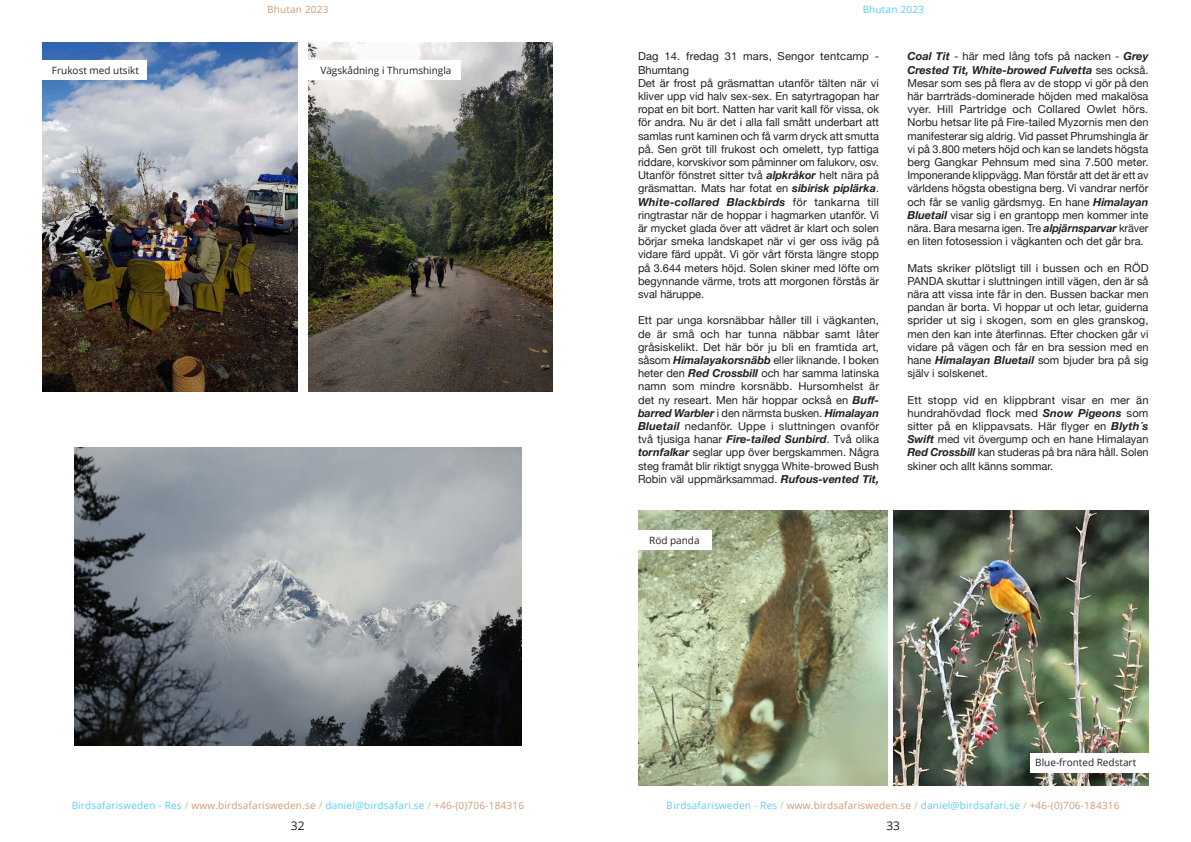
<style>
.page{position:relative;width:1191px;height:842px;background:#fff}
.page>*{position:absolute;margin:0;border:0;box-sizing:border-box;transform-origin:0 0}
.t1{font:12px "Open Sans";color:#231f20}
.t2{font:11px/13.2px "Helvetica Neue";color:#231f20;text-align:justify}
.t3{font:10px "Open Sans";letter-spacing:.02em;color:#00aeef}
.t4{font:10px "Open Sans";color:#231f20}
.t5{font:10px "Open Sans";letter-spacing:.02em;color:#b56230}
.s1{font-weight:700;font-style:italic}
.s2{color:#7cb941}
.s3{color:#b56230}
</style>
<div class="page">
<img style="left:74px;top:447px;width:447px;height:298px">
<img style="left:43px;top:43px;width:255px;height:348px">
<img style="left:309px;top:43px;width:244px;height:348px">
<div style="left:39px;top:60px;width:108px;height:20px;background:#fff"></div>
<div style="left:305px;top:60px;width:155px;height:20px;background:#fff"></div>
<img style="left:893px;top:510px;width:255px;height:275px">
<img style="left:638px;top:510px;width:249px;height:275px">
<div style="left:1030px;top:753px;width:120px;height:19px;background:#fff"></div>
<div style="left:631px;top:530px;width:80px;height:20px;background:#fff"></div>
<p class="t5" style="left:267px;top:2px;width:63px">Bhutan 2023</p>
<p class="t3" style="left:862px;top:3px;width:63px">Bhutan 2023</p>
<p class="t4" style="left:52px;top:63px;width:88px">Frukost med utsikt</p>
<p class="t4" style="left:320px;top:63px;width:133px">Vägskådning i Thrumshingla</p>
<p class="t2" style="left:638px;top:50px;width:242px">Dag 14. fredag 31 mars, Sengor tentcamp -<br>Bhumtang</p>
<p class="t2" style="left:638px;top:77px;width:242px">Det är frost på gräsmattan utanför tälten när vi kliver upp vid halv sex-sex. En satyrtragopan har ropat en bit bort. Natten har varit kall för vissa, ok för andra. Nu är det i alla fall smått underbart att samlas runt kaminen och få varm dryck att smutta på. Sen gröt till frukost och omelett, typ fattiga riddare, korvskivor som påminner om falukorv, osv.<br>Utanför fönstret sitter två <span class="s1">alpkråkor</span> helt nära på gräsmattan. Mats har fotat en <span class="s1">sibirisk piplärka</span>.<br><span class="s1">White-collared Blackbirds</span> för tankarna till ringtrastar när de hoppar i hagmarken utanför. Vi är mycket glada över att vädret är klart och solen börjar smeka landskapet när vi ger oss iväg på vidare färd uppåt. Vi gör vårt första längre stopp på 3.644 meters höjd. Solen skiner med löfte om begynnande värme, trots att morgonen förstås är sval häruppe.</p>
<p class="t2" style="left:638px;top:314px;width:243px">Ett par unga korsnäbbar håller till i vägkanten, de är små och har tunna näbbar samt låter gråsiskelikt. Det här bör ju bli en framtida art, såsom <span class="s1">Himalayakorsnäbb</span> eller liknande. I boken heter den <span class="s1">Red Crossbill</span> och har samma latinska namn som mindre korsnäbb. Hursomhelst är det ny researt. Men här hoppar också en <span class="s1">Buff&shy;barred Warbler</span> i den närmsta busken. <span class="s1">Himalayan Bluetail</span> nedanför. Uppe i sluttningen ovanför två tjusiga hanar <span class="s1">Fire-tailed Sunbird</span>. Två olika <span class="s1">tornfalkar</span> seglar upp över bergskammen. Några steg framåt blir riktigt snygga White-browed Bush Robin väl uppmärksammad. <span class="s1">Rufous-vented Tit,</span></p>
<p class="t4" style="left:649px;top:533px;width:52px">Röd panda</p>
<p class="t2" style="left:907px;top:50px;width:243px"><span class="s1">Coal Tit</span> - här med lång tofs på nacken - <span class="s1">Grey Crested Tit, White-browed Fulvetta</span> ses också.<br>Mesar som ses på flera av de stopp vi gör på den här barrträds-dominerade höjden med makalösa vyer. Hill Partridge och Collared Owlet hörs.<br>Norbu hetsar lite på Fire-tailed Myzornis men den manifesterar sig aldrig. Vid passet Phrumshingla är vi på 3.800 meters höjd och kan se landets högsta berg Gangkar Pehnsum med sina 7.500 meter.<br>Imponerande klippvägg. Man förstår att det är ett av världens högsta obestigna berg. Vi vandrar nerför och får se vanlig gärdsmyg. En hane <span class="s1">Himalayan Bluetail</span> visar sig i en grantopp men kommer inte nära. Bara mesarna igen. Tre <span class="s1">alpjärnsparvar</span> kräver en liten fotosession i vägkanten och det går bra.</p>
<p class="t2" style="left:907px;top:262px;width:243px">Mats skriker plötsligt till i bussen och en RÖD PANDA skuttar i sluttningen intill vägen, den är så nära att vissa inte får in den. Bussen backar men pandan är borta. Vi hoppar ut och letar, guiderna sprider ut sig i skogen, som en gles granskog, men den kan inte återfinnas. Efter chocken går vi vidare på vägen och får en bra session med en hane <span class="s1">Himalayan Bluetail</span> som bjuder bra på sig själv i solskenet.</p>
<p class="t2" style="left:907px;top:394px;width:243px">Ett stopp vid en klippbrant visar en mer än hundrahövdad flock med <span class="s1">Snow Pigeons</span> som sitter på en klippavsats. Här flyger en <span class="s1">Blyth´s Swift</span> med vit övergump och en hane Himalayan <span class="s1">Red Crossbill</span> kan studeras på bra nära håll. Solen skiner och allt känns sommar.</p>
<p class="t4" style="left:1035px;top:756px;width:102px">Blue-fronted Redstart</p>
<p class="t3" style="left:71px;top:798px;width:454px">Birdsafarisweden - Res <span class="s2">/</span> <span class="s3">www.birdsafarisweden.se</span> <span class="s2">/</span> daniel@birdsafari.se <span class="s2">/</span> <span class="s3">+46-(0)706-184316</span></p>
<p class="t3" style="left:667px;top:798px;width:454px">Birdsafarisweden - Res <span class="s2">/</span> <span class="s3">www.birdsafarisweden.se</span> <span class="s2">/</span> daniel@birdsafari.se <span class="s2">/</span> <span class="s3">+46-(0)706-184316</span></p>
<p class="t1" style="left:291px;top:817px;width:15px">32</p>
<p class="t1" style="left:886px;top:817px;width:15px">33</p>
</div>
